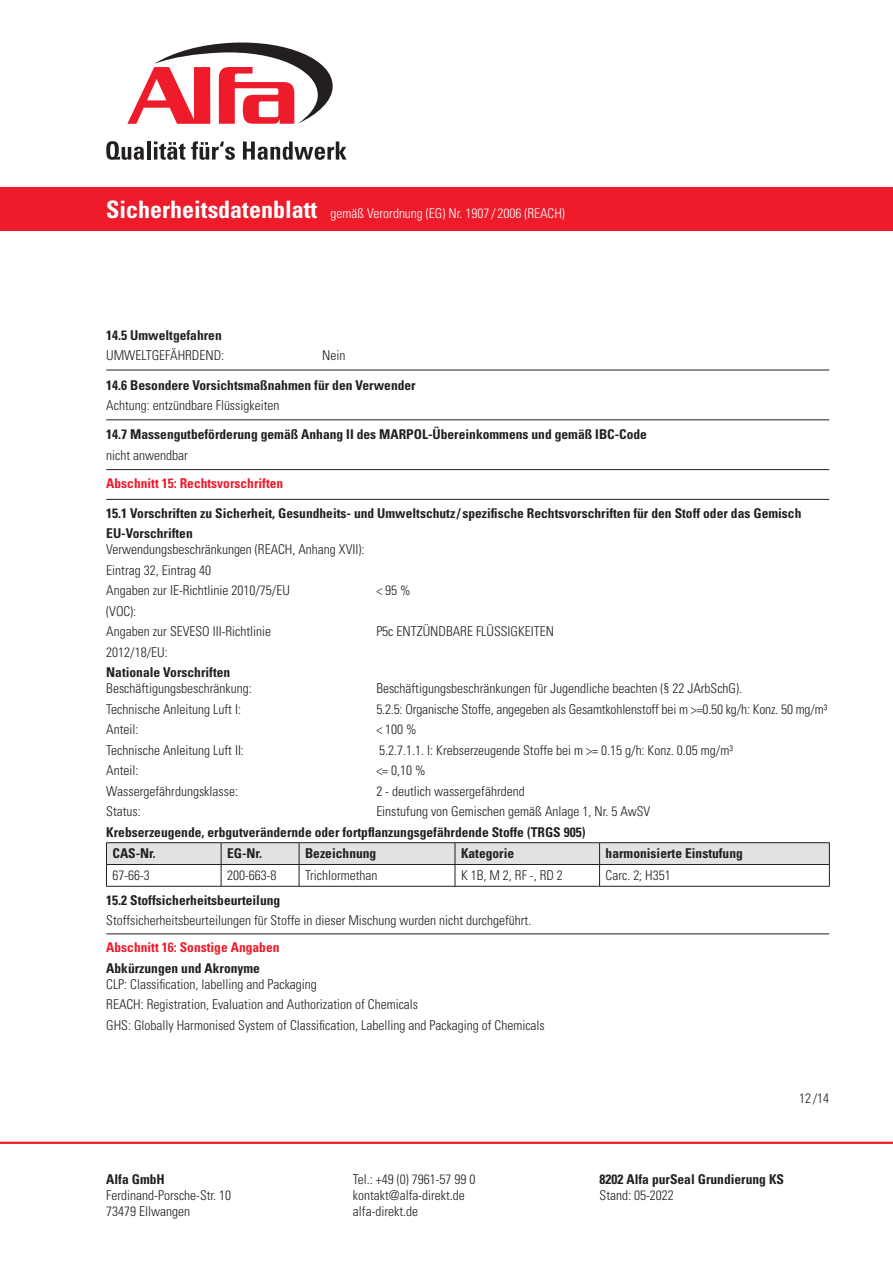
<style>
.page{position:relative;width:893px;height:1263px;background:#fff}
.page>*{position:absolute;margin:0;border:0;box-sizing:border-box;transform-origin:0 0}
.t1{font:300 condensed 13.5px/20.4px "Univers LT Std";color:#231f20}
.t2{font:700 condensed 13.5px/20.4px "Univers LT Std";color:#231f20}
.t3{font:300 condensed 13.5px "Univers LT Std";color:#fff}
.t4{font:700 condensed 13.5px "Univers LT Std";color:#ee1b2b}
.s1{font-weight:700;font-size:24px}
</style>
<div class="page">
<hr style="left:0;top:1142px;width:893px;height:2px;background:#ee1b2b">
<div style="left:0;top:187px;width:893px;height:44px;background:#ee1b2b"></div>
<svg style="left:106px;top:141px;width:38px;height:19px"></svg>
<hr style="left:147px;top:141px;width:3px;height:19px;background:#231f20">
<svg style="left:154px;top:141px;width:31px;height:19px"></svg>
<svg style="left:191px;top:141px;width:44px;height:19px"></svg>
<svg style="left:243px;top:141px;width:104px;height:19px"></svg>
<svg style="left:127px;top:42px;width:206px;height:82px"></svg>
<hr style="left:106px;top:370px;width:723px;height:1px;background:#231f20">
<hr style="left:106px;top:420px;width:723px;height:1px;background:#231f20">
<hr style="left:106px;top:469px;width:723px;height:1px;background:#231f20">
<hr style="left:106px;top:499px;width:723px;height:1px;background:#231f20">
<hr style="left:106px;top:933px;width:723px;height:1px;background:#231f20">
<hr style="left:106px;top:842px;width:115px;height:1px;background:#231f20">
<hr style="left:221px;top:842px;width:78px;height:1px;background:#231f20">
<hr style="left:299px;top:842px;width:156px;height:1px;background:#231f20">
<hr style="left:455px;top:842px;width:145px;height:1px;background:#231f20">
<hr style="left:600px;top:842px;width:230px;height:1px;background:#231f20">
<svg style="left:106px;top:843px;width:724px;height:43px"></svg>
<hr style="left:106px;top:886px;width:115px;height:1px;background:#231f20">
<hr style="left:221px;top:886px;width:78px;height:1px;background:#231f20">
<hr style="left:299px;top:886px;width:156px;height:1px;background:#231f20">
<hr style="left:455px;top:886px;width:145px;height:1px;background:#231f20">
<hr style="left:600px;top:886px;width:230px;height:1px;background:#231f20">
<p class="t3" style="left:106px;top:205px;width:460px"><span class="s1">Sicherheitsdatenblatt</span> gemäß Verordnung (EG) Nr. 1907 / 2006 (REACH)</p>
<p class="t2" style="left:106px;top:325px;width:117px">14.5 Umweltgefahren</p>
<p class="t1" style="left:106px;top:345px;width:119px">UMWELTGEFÄHRDEND:</p>
<p class="t1" style="left:322px;top:345px;width:25px">Nein</p>
<p class="t2" style="left:106px;top:374px;width:311px">14.6 Besondere Vorsichtsmaßnahmen für den Verwender</p>
<p class="t1" style="left:106px;top:395px;width:175px">Achtung: entzündbare Flüssigkeiten</p>
<p class="t2" style="left:106px;top:424px;width:542px">14.7 Massengutbeförderung gemäß Anhang II des MARPOL-Übereinkommens und gemäß IBC-Code</p>
<p class="t1" style="left:106px;top:445px;width:83px">nicht anwendbar</p>
<p class="t4" style="left:106px;top:475px;width:178px">Abschnitt 15: Rechtsvorschriften</p>
<p class="t2" style="left:106px;top:503px;width:697px">15.1 Vorschriften zu Sicherheit, Gesundheits- und Umweltschutz/ spezifische Rechtsvorschriften für den Stoff oder das Gemisch<br>EU-Vorschriften</p>
<p class="t1" style="left:106px;top:539px;width:260px">Verwendungsbeschränkungen (REACH, Anhang XVII):<br>Eintrag 32, Eintrag 40<br>Angaben zur IE-Richtlinie 2010/75/EU</p>
<p class="t1" style="left:376px;top:580px;width:36px">&lt; 95 %</p>
<p class="t1" style="left:106px;top:601px;width:166px">(VOC):<br>Angaben zur SEVESO III-Richtlinie</p>
<p class="t1" style="left:376px;top:621px;width:179px">P5c ENTZÜNDBARE FLÜSSIGKEITEN</p>
<p class="t1" style="left:106px;top:642px;width:63px">2012/18/EU:</p>
<p class="t2" style="left:106px;top:662px;width:126px">Nationale Vorschriften</p>
<p class="t1" style="left:106px;top:678px;width:147px">Beschäftigungsbeschränkung:</p>
<p class="t1" style="left:376px;top:678px;width:367px">Beschäftigungsbeschränkungen für Jugendliche beachten (§ 22 JArbSchG).</p>
<p class="t1" style="left:106px;top:699px;width:136px">Technische Anleitung Luft I:</p>
<p class="t1" style="left:376px;top:699px;width:452px">5.2.5: Organische Stoffe, angegeben als Gesamtkohlenstoff bei m &gt;=0.50 kg/h: Konz. 50 mg/m³</p>
<p class="t1" style="left:106px;top:719px;width:34px">Anteil:</p>
<p class="t1" style="left:376px;top:719px;width:42px">&lt; 100 %</p>
<p class="t1" style="left:106px;top:740px;width:139px">Technische Anleitung Luft II:</p>
<p class="t1" style="left:379px;top:740px;width:355px">5.2.7.1.1. I: Krebserzeugende Stoffe bei m &gt;= 0.15 g/h: Konz. 0.05 mg/m³</p>
<p class="t1" style="left:106px;top:760px;width:34px">Anteil:</p>
<p class="t1" style="left:376px;top:760px;width:51px">&lt;= 0,10 %</p>
<p class="t1" style="left:106px;top:781px;width:133px">Wassergefährdungsklasse:</p>
<p class="t1" style="left:376px;top:781px;width:150px">2 - deutlich wassergefährdend</p>
<p class="t1" style="left:106px;top:801px;width:36px">Status:</p>
<p class="t1" style="left:376px;top:801px;width:275px">Einstufung von Gemischen gemäß Anlage 1, Nr. 5 AwSV</p>
<p class="t2" style="left:112px;top:821px;width:475px;line-height:21.9px;text-indent:-6px">Krebserzeugende, erbgutverändernde oder fortpflanzungsgefährdende Stoffe (TRGS 905)<br>CAS-Nr.</p>
<p class="t2" style="left:227px;top:843px;width:37px">EG-Nr.</p>
<p class="t2" style="left:305px;top:843px;width:73px">Bezeichnung</p>
<p class="t2" style="left:461px;top:843px;width:55px">Kategorie</p>
<p class="t2" style="left:606px;top:843px;width:139px">harmonisierte Einstufung</p>
<p class="t1" style="left:112px;top:865px;width:39px">67-66-3</p>
<p class="t1" style="left:227px;top:865px;width:51px">200-663-8</p>
<p class="t1" style="left:305px;top:865px;width:74px">Trichlormethan</p>
<p class="t1" style="left:461px;top:865px;width:103px">K 1B, M 2, RF -, RD 2</p>
<p class="t1" style="left:606px;top:865px;width:67px">Carc. 2; H351</p>
<p class="t2" style="left:106px;top:890px;width:175px">15.2 Stoffsicherheitsbeurteilung</p>
<p class="t1" style="left:106px;top:910px;width:427px">Stoffsicherheitsbeurteilungen für Stoffe in dieser Mischung wurden nicht durchgeführt.</p>
<p class="t4" style="left:106px;top:939px;width:175px">Abschnitt 16: Sonstige Angaben</p>
<p class="t2" style="left:106px;top:958px;width:155px">Abkürzungen und Akronyme</p>
<p class="t1" style="left:106px;top:974px;width:440px">CLP: Classification, labelling and Packaging<br>REACH: Registration, Evaluation and Authorization of Chemicals<br>GHS: Globally Harmonised System of Classification, Labelling and Packaging of Chemicals</p>
<p class="t1" style="left:799px;top:1088px;width:32px">12 /14</p>
<p class="t2" style="left:106px;top:1169px;width:60px">Alfa GmbH</p>
<p class="t1" style="left:106px;top:1187px;width:126px;line-height:16.2px">Ferdinand-Porsche-Str. 10<br>73479 Ellwangen</p>
<p class="t1" style="left:353px;top:1171px;width:124px;line-height:16.2px">Tel.: +49 (0) 7961-57 99 0 kontakt@alfa-direkt.de alfa-direkt.de</p>
<p class="t2" style="left:600px;top:1169px;width:186px">8202 Alfa purSeal Grundierung KS</p>
<p class="t1" style="left:600px;top:1185px;width:76px">Stand: 05-2022</p>
</div>
